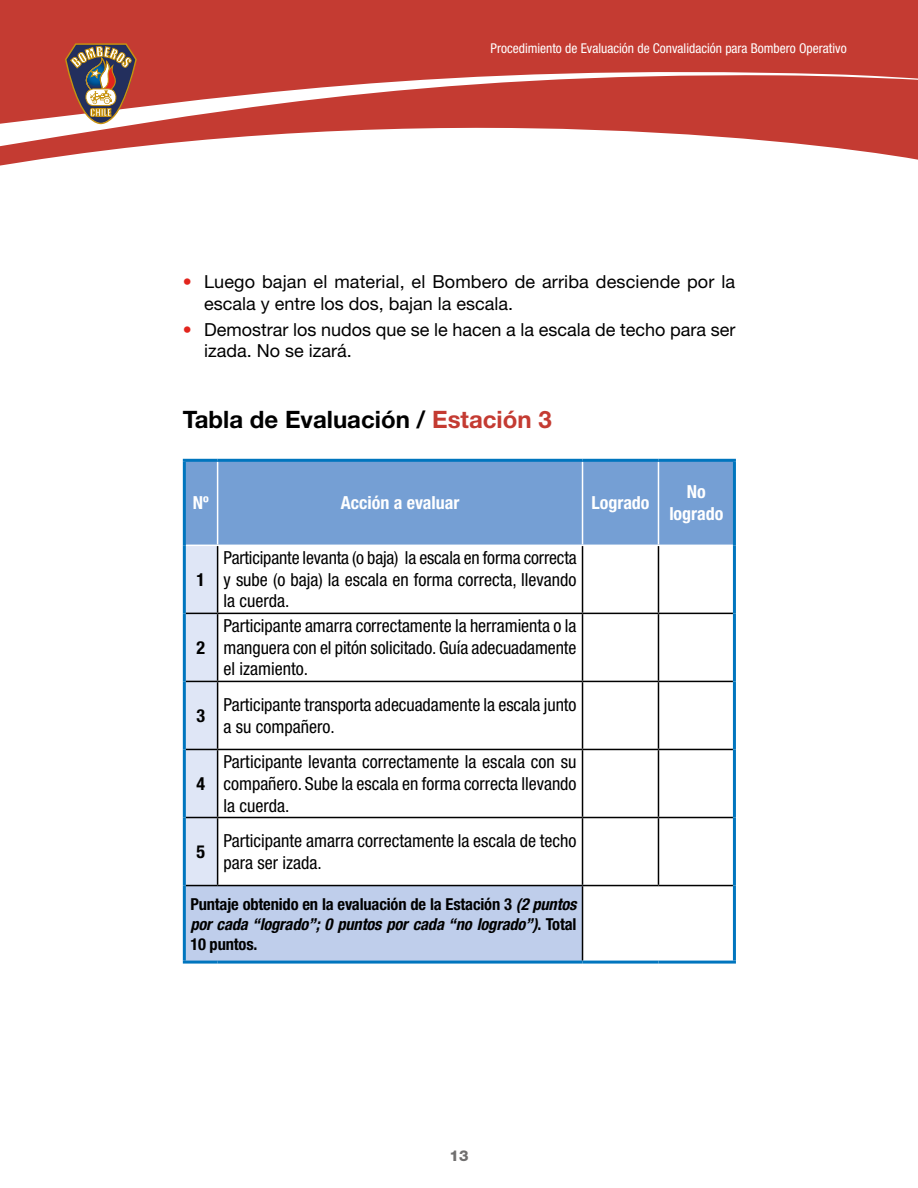
<style>
.page{position:relative;width:918px;height:1188px;background:#fff}
.page>*{position:absolute;margin:0;border:0;box-sizing:border-box;transform-origin:0 0}
.TXT_PRINCIPAL{font:700 24px "Helvetica Neue LT Std";color:#000}
.TXT_PRINCIPAL-2{font:condensed 18px/21.6px "Helvetica Neue LT Std";color:#000;text-align:justify}
.TXT_PRINCIPAL-3{font:18px/21.6px "Helvetica Neue LT Std";color:#000}
.TXT_PRINCIPAL-4{font:700 condensed 18px "Helvetica Neue LT Std";color:#fff}
.TXT_PRINCIPAL-5{font:700 condensed 18px "Helvetica Neue LT Std";color:#000}
.TXT_PRINCIPAL-6{font:700 condensed 16.5px/19.8px "Helvetica Neue LT Std";letter-spacing:-.01em;color:#000;text-align:justify}
.t1{font:800 15px "Helvetica Neue LT Std";color:#706f6f}
.t2{font:condensed 13.5px "Helvetica Neue LT Std";color:#fff}
.s1{color:#e2251d}
.s2{color:#c43b32}
.s3{font-style:italic}
</style>
<div class="page">
<svg style="left:0;top:0;width:918px;height:166px;fill:#c43b32"></svg>
<svg style="left:65px;top:43px;width:72px;height:81px"></svg>
<div style="left:186px;top:462px;width:547px;height:83px;background:#759fd4"></div>
<div style="left:186px;top:546px;width:31px;height:339px;background:#dfe6f6"></div>
<svg style="left:218px;top:546px;width:515px;height:415px"></svg>
<div style="left:184px;top:886px;width:399px;height:76px;background:#bfceeb"></div>
<hr style="left:217px;top:462px;width:1px;height:83px;background:#fff">
<hr style="left:217px;top:546px;width:1px;height:67px;background:#000">
<hr style="left:186px;top:613px;width:32px;height:1px;background:#000">
<hr style="left:217px;top:614px;width:1px;height:67px;background:#000">
<hr style="left:186px;top:681px;width:32px;height:1px;background:#000">
<hr style="left:582px;top:462px;width:1px;height:83px;background:#fff">
<hr style="left:658px;top:462px;width:1px;height:83px;background:#fff">
<hr style="left:582px;top:546px;width:1px;height:67px;background:#000">
<hr style="left:658px;top:546px;width:1px;height:67px;background:#000">
<hr style="left:218px;top:613px;width:365px;height:1px;background:#000">
<hr style="left:583px;top:613px;width:75px;height:1px;background:#000">
<hr style="left:582px;top:614px;width:1px;height:67px;background:#000">
<hr style="left:658px;top:613px;width:75px;height:1px;background:#000">
<hr style="left:658px;top:614px;width:1px;height:67px;background:#000">
<hr style="left:218px;top:681px;width:365px;height:1px;background:#000">
<hr style="left:583px;top:681px;width:75px;height:1px;background:#000">
<hr style="left:658px;top:681px;width:75px;height:1px;background:#000">
<hr style="left:217px;top:682px;width:1px;height:67px;background:#000">
<hr style="left:582px;top:682px;width:1px;height:67px;background:#000">
<hr style="left:658px;top:682px;width:1px;height:67px;background:#000">
<hr style="left:186px;top:749px;width:32px;height:1px;background:#000">
<hr style="left:218px;top:749px;width:365px;height:1px;background:#000">
<hr style="left:217px;top:750px;width:1px;height:67px;background:#000">
<hr style="left:583px;top:749px;width:75px;height:1px;background:#000">
<hr style="left:582px;top:750px;width:1px;height:67px;background:#000">
<hr style="left:658px;top:749px;width:75px;height:1px;background:#000">
<hr style="left:658px;top:750px;width:1px;height:67px;background:#000">
<hr style="left:186px;top:817px;width:32px;height:1px;background:#000">
<hr style="left:218px;top:817px;width:365px;height:1px;background:#000">
<hr style="left:217px;top:818px;width:1px;height:67px;background:#000">
<hr style="left:583px;top:817px;width:75px;height:1px;background:#000">
<hr style="left:582px;top:818px;width:1px;height:67px;background:#000">
<hr style="left:658px;top:817px;width:75px;height:1px;background:#000">
<hr style="left:658px;top:818px;width:1px;height:67px;background:#000">
<hr style="left:186px;top:885px;width:32px;height:1px;background:#000">
<hr style="left:218px;top:885px;width:365px;height:1px;background:#000">
<hr style="left:583px;top:885px;width:75px;height:1px;background:#000">
<hr style="left:582px;top:886px;width:1px;height:75px;background:#000">
<hr style="left:658px;top:885px;width:75px;height:1px;background:#000">
<hr style="left:183px;top:459px;width:35px;height:3px;background:#0075be">
<hr style="left:183px;top:462px;width:3px;height:83px;background:#0075be">
<hr style="left:218px;top:459px;width:365px;height:3px;background:#0075be">
<hr style="left:183px;top:545px;width:3px;height:68px;background:#0075be">
<hr style="left:183px;top:613px;width:3px;height:68px;background:#0075be">
<hr style="left:183px;top:681px;width:3px;height:68px;background:#0075be">
<hr style="left:183px;top:749px;width:3px;height:69px;background:#0075be">
<hr style="left:183px;top:818px;width:3px;height:68px;background:#0075be">
<hr style="left:183px;top:886px;width:3px;height:75px;background:#0075be">
<hr style="left:183px;top:961px;width:35px;height:3px;background:#0075be">
<hr style="left:218px;top:961px;width:365px;height:3px;background:#0075be">
<hr style="left:583px;top:459px;width:75px;height:3px;background:#0075be">
<hr style="left:658px;top:459px;width:78px;height:3px;background:#0075be">
<hr style="left:733px;top:462px;width:3px;height:83px;background:#0075be">
<hr style="left:733px;top:545px;width:3px;height:68px;background:#0075be">
<hr style="left:733px;top:613px;width:3px;height:68px;background:#0075be">
<hr style="left:733px;top:681px;width:3px;height:68px;background:#0075be">
<hr style="left:733px;top:749px;width:3px;height:69px;background:#0075be">
<hr style="left:733px;top:818px;width:3px;height:68px;background:#0075be">
<hr style="left:733px;top:886px;width:3px;height:75px;background:#0075be">
<hr style="left:583px;top:961px;width:75px;height:3px;background:#0075be">
<hr style="left:658px;top:961px;width:78px;height:3px;background:#0075be">
<p class="t2" style="left:491px;top:40px;width:358px">Procedimiento de Evaluación de Convalidación para Bombero Operativo</p>
<p class="TXT_PRINCIPAL-3" style="left:204px;top:271px;width:533px;text-indent:-21px"><span class="s1">•</span> Luego bajan el material, el Bombero de arriba desciende por la escala y entre los dos, bajan la escala.</p>
<p class="TXT_PRINCIPAL-3" style="left:204px;top:318px;width:533px;text-indent:-21px"><span class="s1">•</span> Demostrar los nudos que se le hacen a la escala de techo para ser izada. No se izará.</p>
<p class="TXT_PRINCIPAL" style="left:183px;top:405px;width:370px">Tabla de Evaluación / <span class="s2">Estación 3</span></p>
<p class="TXT_PRINCIPAL-4" style="left:193px;top:492px;width:17px">Nº</p>
<p class="TXT_PRINCIPAL-4" style="left:341px;top:492px;width:120px">Acción a evaluar</p>
<p class="TXT_PRINCIPAL-4" style="left:591px;top:492px;width:60px">Logrado</p>
<p class="TXT_PRINCIPAL-5" style="left:197px;top:568px;width:10px">1</p>
<p class="TXT_PRINCIPAL-5" style="left:197px;top:637px;width:10px">2</p>
<p class="TXT_PRINCIPAL-2" style="left:224px;top:547px;width:355px">Participante levanta (o baja) la escala en forma correcta y sube (o baja) la escala en forma correcta, llevando la cuerda.</p>
<p class="TXT_PRINCIPAL-2" style="left:224px;top:615px;width:354px">Participante amarra correctamente la herramienta o la manguera con el pitón solicitado. Guía adecuadamente el izamiento.</p>
<p class="TXT_PRINCIPAL-5" style="left:197px;top:705px;width:10px">3</p>
<p class="TXT_PRINCIPAL-2" style="left:224px;top:694px;width:354px">Participante transporta adecuadamente la escala junto a su compañero.</p>
<p class="TXT_PRINCIPAL-5" style="left:197px;top:773px;width:10px">4</p>
<p class="TXT_PRINCIPAL-2" style="left:224px;top:751px;width:354px">Participante levanta correctamente la escala con su compañero. Sube la escala en forma correcta llevando la cuerda.</p>
<p class="TXT_PRINCIPAL-5" style="left:197px;top:841px;width:10px">5</p>
<p class="TXT_PRINCIPAL-2" style="left:224px;top:830px;width:354px">Participante amarra correctamente la escala de techo para ser izada.</p>
<p class="TXT_PRINCIPAL-6" style="left:190px;top:894px;width:388px">Puntaje obtenido en la evaluación de la Estación 3 <span class="s3">(2 puntos por cada “logrado”; 0 puntos por cada “no logrado”)</span>. Total 10 puntos.</p>
<p class="TXT_PRINCIPAL-4" style="left:687px;top:481px;width:20px">No</p>
<p class="TXT_PRINCIPAL-4" style="left:669px;top:503px;width:56px">logrado</p>
<p class="t1" style="left:450px;top:1146px;width:20px">13</p>
</div>
